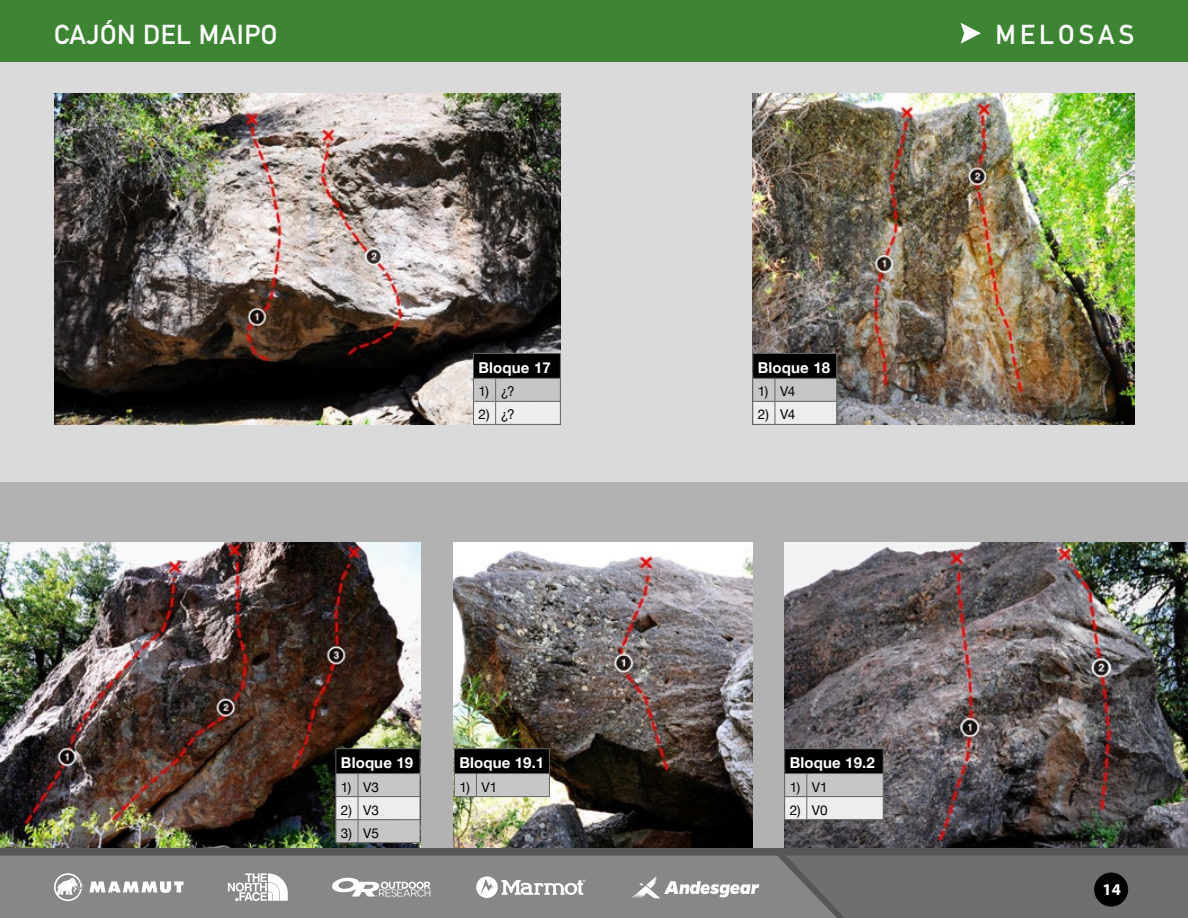
<style>
.page{position:relative;width:1188px;height:918px;background:#fff}
.page>*{position:absolute;margin:0;border:0;box-sizing:border-box;transform-origin:0 0}
.t1{font:700 27px "DIN Alternate";letter-spacing:.02em;color:#fff}
.t2{font:700 27px "DIN Alternate";letter-spacing:.15em;color:#fff}
.t3{font:700 16.5px "Myriad Pro";color:#fff}
.t4{font:700 15px "Helvetica Neue";letter-spacing:.01em;color:#fff}
.t5{font:13.5px "Helvetica Neue";color:#000}
</style>
<div class="page">
<div style="left:0;top:482px;width:1188px;height:408px;background:#b3b2b2"></div>
<div style="left:0;top:54px;width:1188px;height:428px;background:#dadada"></div>
<img style="left:54px;top:93px;width:507px;height:332px">
<img style="left:752px;top:93px;width:382px;height:332px">
<svg style="left:473px;top:353px;width:88px;height:72px"></svg>
<hr style="left:496px;top:424px;width:65px;height:1px;background:#646363">
<svg style="left:752px;top:353px;width:85px;height:72px"></svg>
<hr style="left:775px;top:424px;width:62px;height:1px;background:#646363">
<img style="left:0;top:543px;width:420px;height:306px">
<img style="left:454px;top:543px;width:298px;height:306px">
<img style="left:784px;top:543px;width:404px;height:306px">
<svg style="left:335px;top:748px;width:86px;height:95px"></svg>
<hr style="left:358px;top:842px;width:62px;height:1px;background:#646363">
<svg style="left:454px;top:748px;width:96px;height:49px"></svg>
<hr style="left:476px;top:796px;width:74px;height:1px;background:#646363">
<svg style="left:784px;top:748px;width:100px;height:72px"></svg>
<hr style="left:807px;top:819px;width:77px;height:1px;background:#646363">
<div style="left:0;top:0;width:1188px;height:62px;background:#3d8533"></div>
<svg style="left:961px;top:23px;width:20px;height:21px"></svg>
<div style="left:0;top:849px;width:1188px;height:69px;background:#575756"></div>
<div style="left:0;top:856px;width:786px;height:62px;background:#878787"></div>
<svg style="left:786px;top:856px;width:402px;height:62px"></svg>
<svg style="left:89px;top:881px;width:95px;height:12px"></svg>
<svg style="left:54px;top:873px;width:29px;height:28px"></svg>
<svg style="left:631px;top:876px;width:128px;height:22px"></svg>
<div style="left:1094px;top:873px;width:34px;height:34px;background:#000;border-radius:50%"></div>
<svg style="left:228px;top:873px;width:60px;height:28px"></svg>
<svg style="left:330px;top:877px;width:100px;height:20px"></svg>
<svg style="left:476px;top:876px;width:110px;height:22px"></svg>
<h1 class="t1" style="left:54px;top:14px;width:225px">CAJÓN DEL MAIPO</h1>
<h1 class="t2" style="left:996px;top:14px;width:140px">MELOSAS</h1>
<p class="t4" style="left:479px;top:356px;width:74px">Bloque 17</p>
<p class="t5" style="left:479px;top:382px;width:38px">1) ¿?</p>
<p class="t5" style="left:479px;top:405px;width:38px">2) ¿?</p>
<p class="t4" style="left:341px;top:751px;width:74px">Bloque 19</p>
<p class="t5" style="left:341px;top:777px;width:40px">1) V3</p>
<p class="t5" style="left:341px;top:800px;width:40px">2) V3</p>
<p class="t5" style="left:341px;top:823px;width:39px">3) V5</p>
<p class="t4" style="left:459px;top:751px;width:86px">Bloque 19.1</p>
<p class="t5" style="left:459px;top:777px;width:39px">1) V1</p>
<p class="t4" style="left:758px;top:356px;width:74px">Bloque 18</p>
<p class="t5" style="left:758px;top:382px;width:39px">1) V4</p>
<p class="t5" style="left:758px;top:405px;width:39px">2) V4</p>
<p class="t4" style="left:790px;top:751px;width:87px">Bloque 19.2</p>
<p class="t5" style="left:790px;top:777px;width:39px">1) V1</p>
<p class="t5" style="left:790px;top:800px;width:40px">2) V0</p>
<p class="t3" style="left:1103px;top:878px;width:20px">14</p>
</div>
